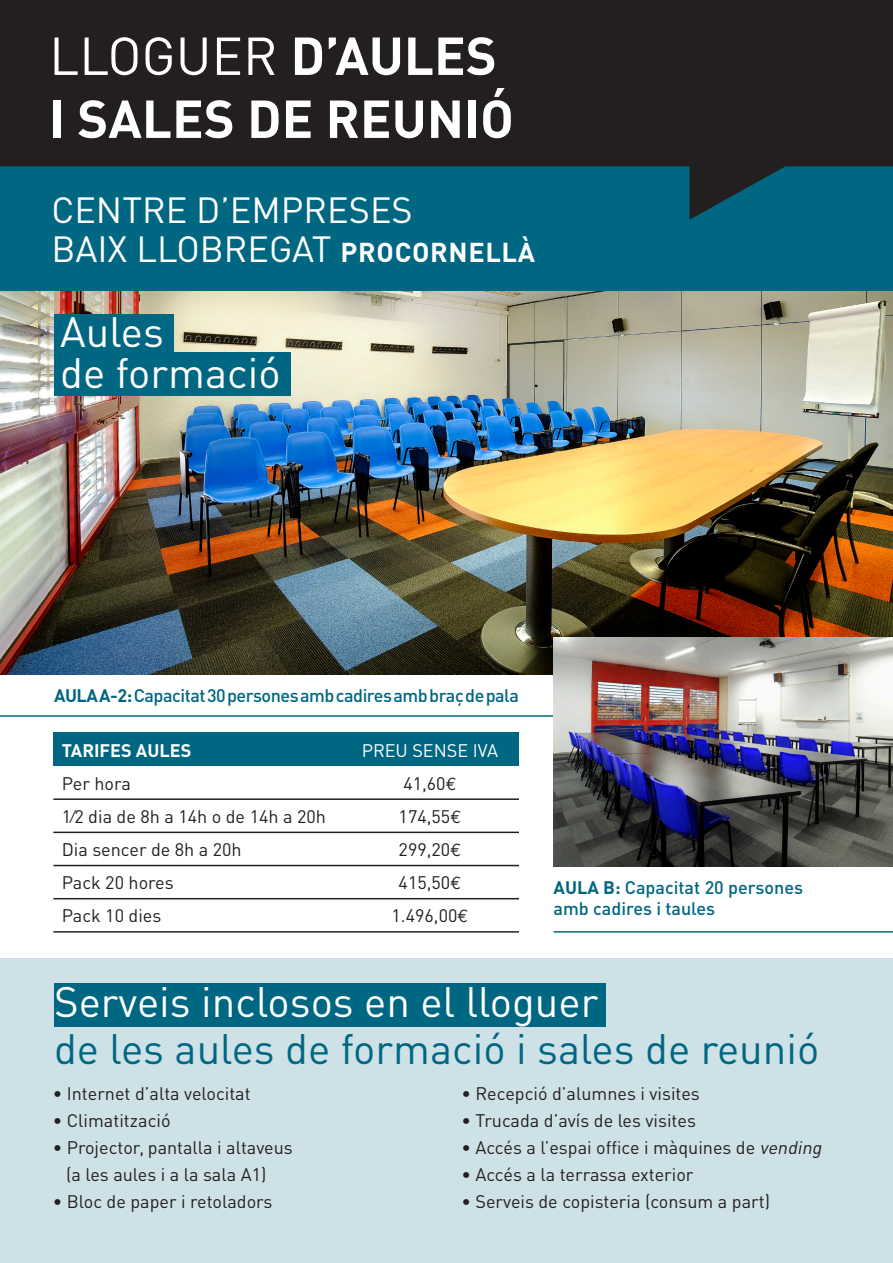
<style>
.page{position:relative;width:893px;height:1263px;background:#fff}
.page>*{position:absolute;margin:0;border:0;box-sizing:border-box;transform-origin:0 0}
.t1{font:700 52.5px/63px "DIN";color:#fff}
.t2{font:42px/40.5px "DIN";color:#fff}
.t3{font:42px "DIN";color:#006782}
.t4{font:36px/39px "DIN";color:#fff}
.t5{font:18px/27px "DIN";color:#231f20}
.t6{font:500 18px "DIN";letter-spacing:-.025em;color:#006782}
.t7{font:500 18px/21px "DIN";color:#006782}
.t8{font:700 18px "DIN";color:#fff}
.t9{font:18px "DIN";color:#fff}
.s1{font-weight:400}
.s2{font-weight:700;font-size:27px}
.s3{font-weight:700}
.s4{font-family:"Euro Mono"}
.s5{font-style:italic}
</style>
<div class="page">
<div style="left:0;top:958px;width:893px;height:305px;background:#cde1e6"></div>
<img style="left:0;top:291px;width:893px;height:383px">
<div style="left:0;top:0;width:893px;height:64px;background:#231f20"></div>
<div style="left:0;top:166px;width:893px;height:125px;background:#006782"></div>
<svg style="left:0;top:64px;width:893px;height:156px;fill:#231f20"></svg>
<div style="left:54px;top:314px;width:120px;height:44px;background:#006782"></div>
<div style="left:54px;top:983px;width:551px;height:43px;background:#006782"></div>
<div style="left:54px;top:352px;width:236px;height:44px;background:#006782"></div>
<div style="left:53px;top:732px;width:466px;height:33px;background:#006782"></div>
<hr style="left:53px;top:898px;width:466px;height:1px;background:#231f20">
<hr style="left:53px;top:865px;width:466px;height:1px;background:#231f20">
<hr style="left:53px;top:832px;width:466px;height:1px;background:#231f20">
<hr style="left:53px;top:798px;width:466px;height:2px;background:#231f20">
<hr style="left:53px;top:931px;width:466px;height:2px;background:#231f20">
<hr style="left:0;top:715px;width:893px;height:2px;background:#006782">
<hr style="left:554px;top:931px;width:339px;height:2px;background:#006782">
<img style="left:554px;top:637px;width:339px;height:229px">
<h1 class="t1" style="left:49px;top:22px;width:466px"><span class="s1">LLOGUER</span> D’AULES<br>I SALES DE REUNIÓ</h1>
<h3 class="t4" style="left:51px;top:190px;width:485px">CENTRE D’EMPRESES<br>BAIX LLOBREGAT <span class="s2">PROCORNELLÀ</span></h3>
<h2 class="t2" style="left:60px;top:311px;width:222px">Aules<br>de formació</h2>
<p class="t6" style="left:54px;top:684px;width:466px"><span class="s3">AULA A-2:</span> Capacitat 30 persones amb cadires amb braç de pala</p>
<p class="t8" style="left:62px;top:738px;width:131px">TARIFES AULES</p>
<p class="t9" style="left:362px;top:739px;width:138px">PREU SENSE IVA</p>
<p class="t5" style="left:62px;top:769px;width:71px">Per hora</p>
<p class="t5" style="left:403px;top:769px;width:55px">41,60<span class="s4">€</span></p>
<p class="t5" style="left:62px;top:802px;width:266px">1⁄2 dia de 8h a 14h o de 14h a 20h</p>
<p class="t5" style="left:399px;top:802px;width:64px">174,55<span class="s4">€</span></p>
<p class="t5" style="left:62px;top:835px;width:182px">Dia sencer de 8h a 20h</p>
<p class="t5" style="left:399px;top:835px;width:64px">299,20<span class="s4">€</span></p>
<p class="t5" style="left:62px;top:868px;width:113px">Pack 20 hores</p>
<p class="t5" style="left:399px;top:868px;width:64px">415,50<span class="s4">€</span></p>
<p class="t5" style="left:62px;top:901px;width:101px">Pack 10 dies</p>
<p class="t5" style="left:391px;top:901px;width:78px">1.496,00<span class="s4">€</span></p>
<p class="t7" style="left:554px;top:876px;width:251px"><span class="s3">AULA B:</span> Capacitat 20 persones amb cadires i taules</p>
<h2 class="t2" style="left:54px;top:981px;width:546px">Serveis inclosos en el lloguer</h2>
<h2 class="t3" style="left:54px;top:1022px;width:767px">de les aules de formació i sales de reunió</h2>
<p class="t5" style="left:53px;top:1080px;width:200px">• Internet d’alta velocitat</p>
<p class="t5" style="left:53px;top:1107px;width:119px">• Climatització</p>
<p class="t5" style="left:66px;top:1134px;width:228px;text-indent:-13px">• Projector, pantalla i altaveus (a les aules i a la sala A1)</p>
<p class="t5" style="left:53px;top:1188px;width:221px">• Bloc de paper i retoladors</p>
<p class="t5" style="left:461px;top:1080px;width:240px">• Recepció d’alumnes i visites</p>
<p class="t5" style="left:461px;top:1107px;width:236px">• Trucada d’avís de les visites</p>
<p class="t5" style="left:461px;top:1134px;width:366px">• Accés a l’espai office i màquines de <span class="s5">vending</span></p>
<p class="t5" style="left:461px;top:1161px;width:234px">• Accés a la terrassa exterior</p>
<p class="t5" style="left:461px;top:1188px;width:310px">• Serveis de copisteria (consum a part)</p>
</div>
